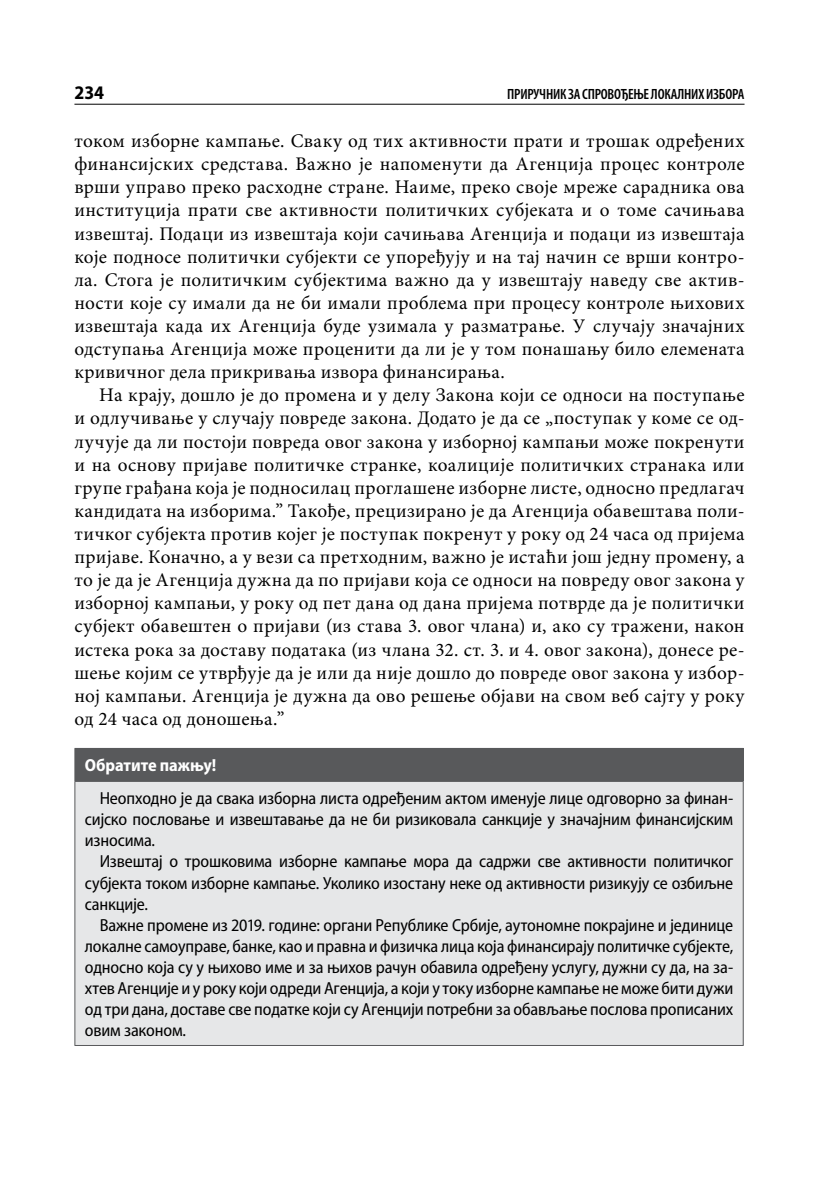
<style>
.page{position:relative;width:819px;height:1191px;background:#fff}
.page>*{position:absolute;margin:0;border:0;box-sizing:border-box;transform-origin:0 0}
.t1{font:19.25px/23.1px "Minion Pro";letter-spacing:.01em;color:#000;text-align:justify}
.t2{font:700 semi-condensed 19.25px "Myriad Pro";color:#000}
.t3{font:semi-condensed 17.5px/21px "Myriad Pro";letter-spacing:-.01em;color:#000;text-align:justify}
.t4{font:700 semi-condensed 17.5px "Myriad Pro";letter-spacing:-.005em;color:#fff}
.t5{font:600 condensed 14.88px "Myriad Pro";letter-spacing:-.015em;color:#000}
</style>
<div class="page">
<hr style="left:74px;top:104px;width:670px;height:1px;background:#000">
<div style="left:75px;top:748px;width:668px;height:33px;background:#58595b"></div>
<div style="left:75px;top:781px;width:668px;height:264px;background:#e6e7e8"></div>
<hr style="left:74px;top:748px;width:669px;height:1px;background:#58595b">
<hr style="left:74px;top:749px;width:1px;height:32px;background:#58595b">
<hr style="left:74px;top:781px;width:669px;height:1px;background:#58595b">
<hr style="left:74px;top:782px;width:1px;height:263px;background:#58595b">
<hr style="left:742px;top:782px;width:1px;height:263px;background:#58595b">
<hr style="left:74px;top:1045px;width:669px;height:1px;background:#58595b">
<p class="t2" style="left:74px;top:82px;width:31px">234</p>
<p class="t5" style="left:507px;top:86px;width:239px">ПРИРУЧНИК ЗА СПРОВОЂЕЊЕ ЛОКАЛНИХ ИЗБОРА</p>
<p class="t1" style="left:74px;top:130px;width:671px">током изборне кампање. Сваку од тих активности прати и трошак одређених финансијских средстава. Важно је напоменути да Агенција процес контроле врши управо преко расходне стране. Наиме, преко своје мреже сарадника ова институција прати све активности политичких субјеката и о томе сачињава извештај. Подаци из извештаја који сачињава Агенција и подаци из извештаја које подносе политички субјекти се упоређују и на тај начин се врши контро&shy;ла. Стога је политичким субјектима важно да у извештају наведу све актив&shy;ности које су имали да не би имали проблема при процесу контроле њихових извештаја када их Агенција буде узимала у разматрање. У случају значајних одступања Агенција може проценити да ли је у том понашању било елемената кривичног дела прикривања извора финансирања.</p>
<p class="t1" style="left:74px;top:384px;width:671px;text-indent:25px">На крају, дошло је до промена и у делу Закона који се односи на поступање и одлучивање у случају повреде закона. Додато је да се „поступак у коме се од&shy;лучује да ли постоји повреда овог закона у изборној кампањи може покренути и на основу пријаве политичке странке, коалиције политичких странака или групе грађана која је подносилац проглашене изборне листе, односно предлагач кандидата на изборима.” Такође, прецизирано је да Агенција обавештава поли&shy;тичког субјекта против којег је поступак покренут у року од 24 часа од пријема пријаве. Коначно, а у вези са претходним, важно је истаћи још једну промену, а то је да је Агенција дужна да по пријави која се односи на повреду овог закона у изборној кампањи, у року од пет дана од дана пријема потврде да је политички субјект обавештен о пријави (из става 3. овог члана) и, ако су тражени, након истека рока за доставу података (из члана 32. ст. 3. и 4. овог закона), донесе ре&shy;шење којим се утврђује да је или да није дошло до повреде овог закона у избор&shy;ној кампањи. Агенција је дужна да ово решење објави на свом веб сајту у року од 24 часа од доношења.”</p>
<p class="t4" style="left:85px;top:756px;width:133px">Обратите пажњу!</p>
<p class="t3" style="left:85px;top:788px;width:650px;text-indent:15px">Неопходно је да свака изборна листа одређеним актом именује лице одговорно за финан&shy;сијско пословање и извештавање да не би ризиковала санкције у значајним финансијским износима.</p>
<p class="t3" style="left:85px;top:851px;width:650px;text-indent:15px">Извештај о трошковима изборне кампање мора да садржи све активности политичког субјекта током изборне кампање. Уколико изостану неке од активности ризикују се озбиљне санкције.</p>
<p class="t3" style="left:85px;top:914px;width:650px;text-indent:15px">Важне промене из 2019. године: органи Републике Србије, аутономне покрајине и јединице локалне самоуправе, банке, као и правна и физичка лица која финансирају политичке субјекте, односно која су у њихово име и за њихов рачун обавила одређену услугу, дужни су да, на за&shy;хтев Агенције и у року који одреди Агенција, а који у току изборне кампање не може бити дужи од три дана, доставе све податке који су Агенцији потребни за обављање послова прописаних овим законом.</p>
</div>
